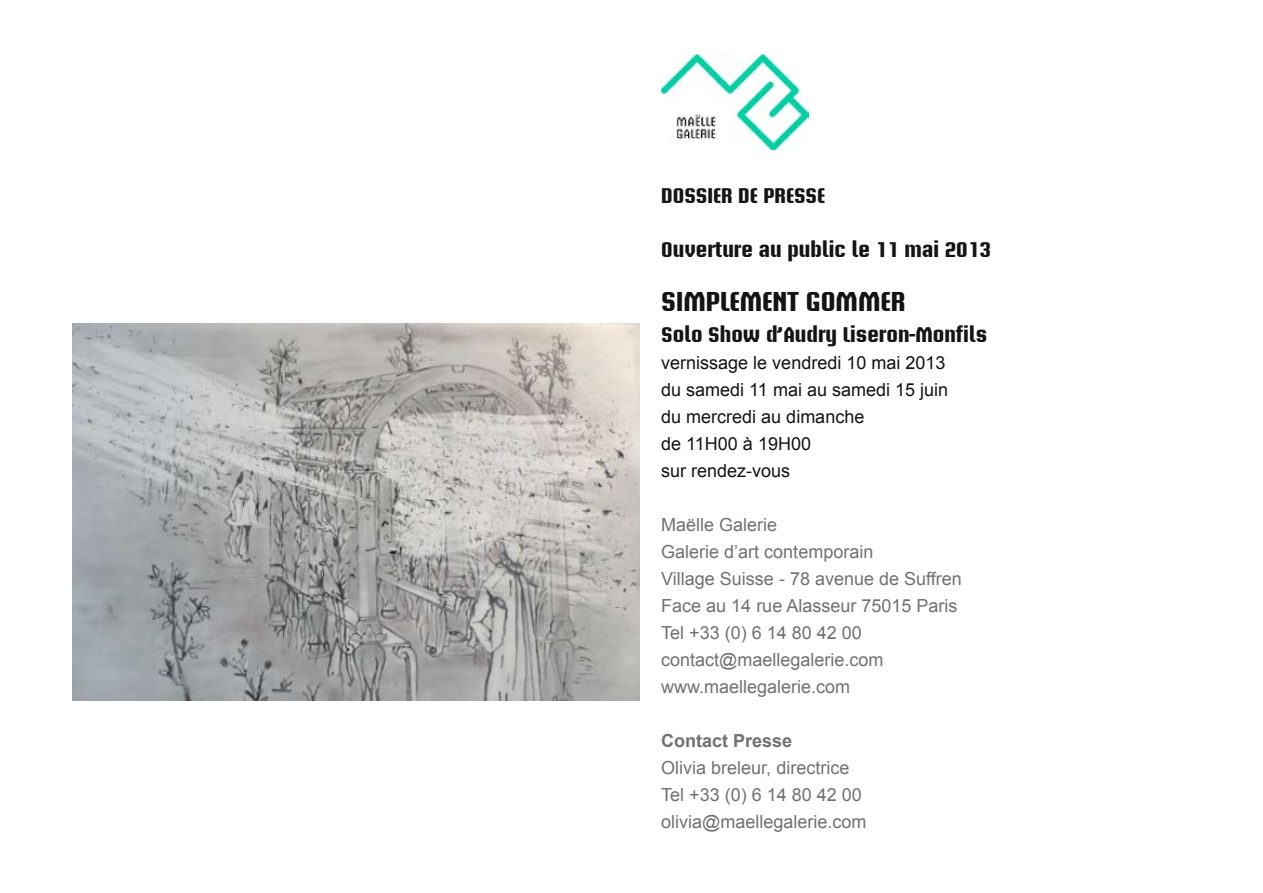
<style>
.page{position:relative;width:1263px;height:893px;background:#fff}
.page>*{position:absolute;margin:0;border:0;box-sizing:border-box;transform-origin:0 0}
.t1{font:700 27px "Briem Akademi Std";color:#141413}
.t2{font:700 21px "Briem Akademi Std";color:#141413}
.t3{font:18px/27px "Arial";color:#707173}
.t4{font:18px/27px "Arial";color:#141413}
.t5{font:700 18px "Arial";color:#707173}
</style>
<div class="page">
<img style="left:661px;top:54px;width:147px;height:96px">
<img style="left:72px;top:323px;width:567px;height:378px">
<p class="t2" style="left:661px;top:184px;width:165px">DOSSIER DE PRESSE</p>
<p class="t2" style="left:661px;top:238px;width:331px">Ouverture au public le 11 mai 2013</p>
<h1 class="t1" style="left:661px;top:286px;width:246px">SIMPLEMENT GOMMER</h1>
<p class="t2" style="left:661px;top:323px;width:327px">Solo Show d’Audry Liseron-Monfils</p>
<p class="t4" style="left:661px;top:350px;width:288px">vernissage le vendredi 10 mai 2013 du samedi 11 mai au samedi 15 juin du mercredi au dimanche<br>de 11H00 à 19H00<br>sur rendez-vous</p>
<p class="t3" style="left:661px;top:512px;width:302px">Maëlle Galerie<br>Galerie d’art contemporain<br>Village Suisse - 78 avenue de Suffren<br>Face au 14 rue Alasseur 75015 Paris<br>Tel +33 (0) 6 14 80 42 00 contact@maellegalerie.com www.maellegalerie.com</p>
<p class="t5" style="left:661px;top:729px;width:133px">Contact Presse</p>
<p class="t3" style="left:661px;top:755px;width:207px">Olivia breleur, directrice<br>Tel +33 (0) 6 14 80 42 00 olivia@maellegalerie.com</p>
</div>
